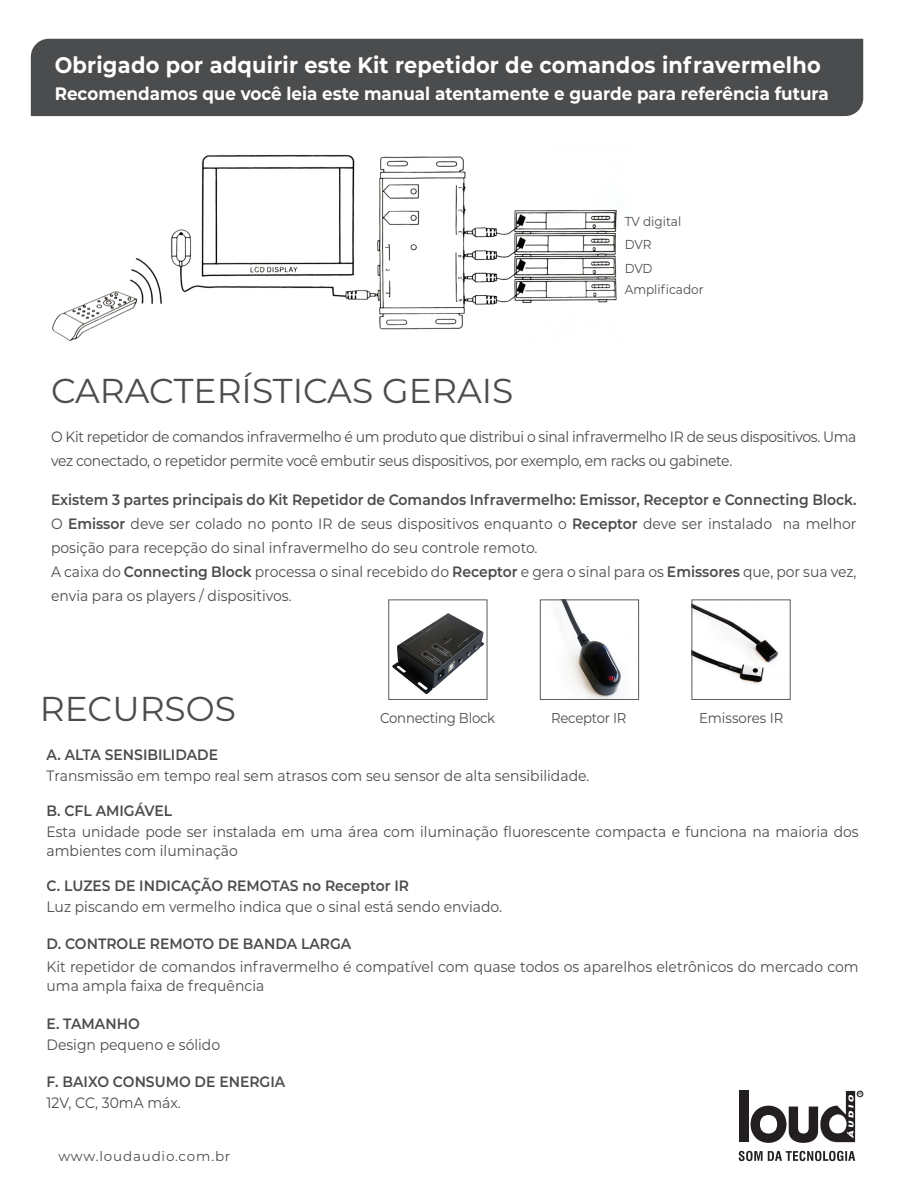
<style>
.page{position:relative;width:918px;height:1191px;background:#fff}
.page>*{position:absolute;margin:0;border:0;box-sizing:border-box;transform-origin:0 0}
.t1{font:34.5px "Montserrat";color:#4b4c4d}
.t2{font:700 22.5px "Montserrat";letter-spacing:.01em;color:#fff;scale:.93 1}
.t3{font:700 18px "Montserrat";color:#fff;scale:.93 1}
.t4{font:15px/24px "Montserrat";color:#4b4c4d;scale:.93 1}
.t5{font:15px/24px "Montserrat";letter-spacing:-.025em;color:#4b4c4d;scale:.93 1}
.t6{font:600 15px "Montserrat";color:#4b4c4d;scale:.93 1}
.t7{font:14.25px "Montserrat";letter-spacing:-.02em;color:#4b4c4d;scale:.93 1}
.t8{font:14.25px "Montserrat";color:#4b4c4d;scale:.93 1}
.t9{font:13.5px "Montserrat";letter-spacing:.06em;color:#4b4c4d}
.t10{font:12.9px/22.6px "Montserrat";color:#4b4c4d;scale:.93 1}
.s1{font-weight:600}
</style>
<div class="page">
<div style="left:739px;top:1091px;width:9px;height:51px;background:#231f20"></div>
<svg style="left:739px;top:1150px;width:116px;height:11px"></svg>
<div style="left:857px;top:1090px;width:6px;height:7px;border:1px solid #231f20;border-radius:50%"></div>
<svg style="left:751px;top:1091px;width:111px;height:51px"></svg>
<div style="left:31px;top:39px;width:832px;height:77px;background:#4b4c4d"></div>
<img style="left:52px;top:155px;width:565px;height:187px">
<img style="left:559px;top:601px;width:62px;height:97px">
<div style="left:540px;top:599px;width:99px;height:101px;border:1px solid #595a5c"></div>
<img style="left:392px;top:613px;width:92px;height:81px">
<div style="left:388px;top:599px;width:99px;height:101px;border:1px solid #595a5c"></div>
<img style="left:694px;top:604px;width:84px;height:80px">
<div style="left:692px;top:599px;width:99px;height:101px;border:1px solid #595a5c"></div>
<h2 class="t2" style="left:55px;top:49px;width:825px">Obrigado por adquirir este Kit repetidor de comandos infravermelho</h2>
<p class="t3" style="left:55px;top:80px;width:834px">Recomendamos que você leia este manual atentamente e guarde para referência futura</p>
<h1 class="t1" style="left:51px;top:367px;width:464px">CARACTERÍSTICAS GERAIS</h1>
<p class="t10" style="left:625px;top:210px;width:62px">TV digital<br>DVR</p>
<p class="t10" style="left:625px;top:257px;width:86px;line-height:21.6px">DVD<br>Amplificador</p>
<p class="t5" style="left:51px;top:424px;width:868px">O Kit repetidor de comandos infravermelho é um produto que distribui o sinal infravermelho IR de seus dispositivos. Uma vez conectado, o repetidor permite você embutir seus dispositivos, por exemplo, em racks ou gabinete.</p>
<p class="t4" style="left:51px;top:487px;width:868px"><span class="s1">Existem 3 partes principais do Kit Repetidor de Comandos Infravermelho: Emissor, Receptor e Connecting Block.<br></span>O <span class="s1">Emissor</span> deve ser colado no ponto IR de seus dispositivos enquanto o <span class="s1">Receptor</span> deve ser instalado na melhor posição para recepção do sinal infravermelho do seu controle remoto.<br>A caixa do <span class="s1">Connecting Block</span> processa o sinal recebido do <span class="s1">Receptor</span> e gera o sinal para os <span class="s1">Emissores</span> que, por sua vez, envia para os players / dispositivos.</p>
<h1 class="t1" style="left:40px;top:685px;width:198px">RECURSOS</h1>
<p class="t7" style="left:380px;top:708px;width:125px">Connecting Block</p>
<p class="t7" style="left:551px;top:708px;width:82px">Receptor IR</p>
<p class="t8" style="left:699px;top:708px;width:92px">Emissores IR</p>
<p class="t6" style="left:47px;top:744px;width:186px">A. ALTA SENSIBILIDADE</p>
<p class="t4" style="left:47px;top:763px;width:585px">Transmissão em tempo real sem atrasos com seu sensor de alta sensibilidade.</p>
<p class="t6" style="left:47px;top:799px;width:137px">B. CFL AMIGÁVEL</p>
<p class="t4" style="left:47px;top:821px;width:875px;line-height:19.5px">Esta unidade pode ser instalada em uma área com iluminação fluorescente compacta e funciona na maioria dos ambientes com iluminação</p>
<p class="t6" style="left:47px;top:874px;width:391px">C. LUZES DE INDICAÇÃO REMOTAS no Receptor IR</p>
<p class="t4" style="left:47px;top:894px;width:491px">Luz piscando em vermelho indica que o sinal está sendo enviado.</p>
<p class="t6" style="left:47px;top:933px;width:329px">D. CONTROLE REMOTO DE BANDA LARGA</p>
<p class="t4" style="left:47px;top:956px;width:875px;line-height:19.5px">Kit repetidor de comandos infravermelho é compatível com quase todos os aparelhos eletrônicos do mercado com uma ampla faixa de frequência</p>
<p class="t6" style="left:47px;top:1012px;width:102px">E. TAMANHO</p>
<p class="t4" style="left:47px;top:1032px;width:188px">Design pequeno e sólido</p>
<p class="t6" style="left:47px;top:1071px;width:258px">F. BAIXO CONSUMO DE ENERGIA</p>
<p class="t4" style="left:47px;top:1090px;width:146px">12V, CC, 30mA máx.</p>
<p class="t9" style="left:58px;top:1146px;width:174px">www.loudaudio.com.br</p>
</div>
